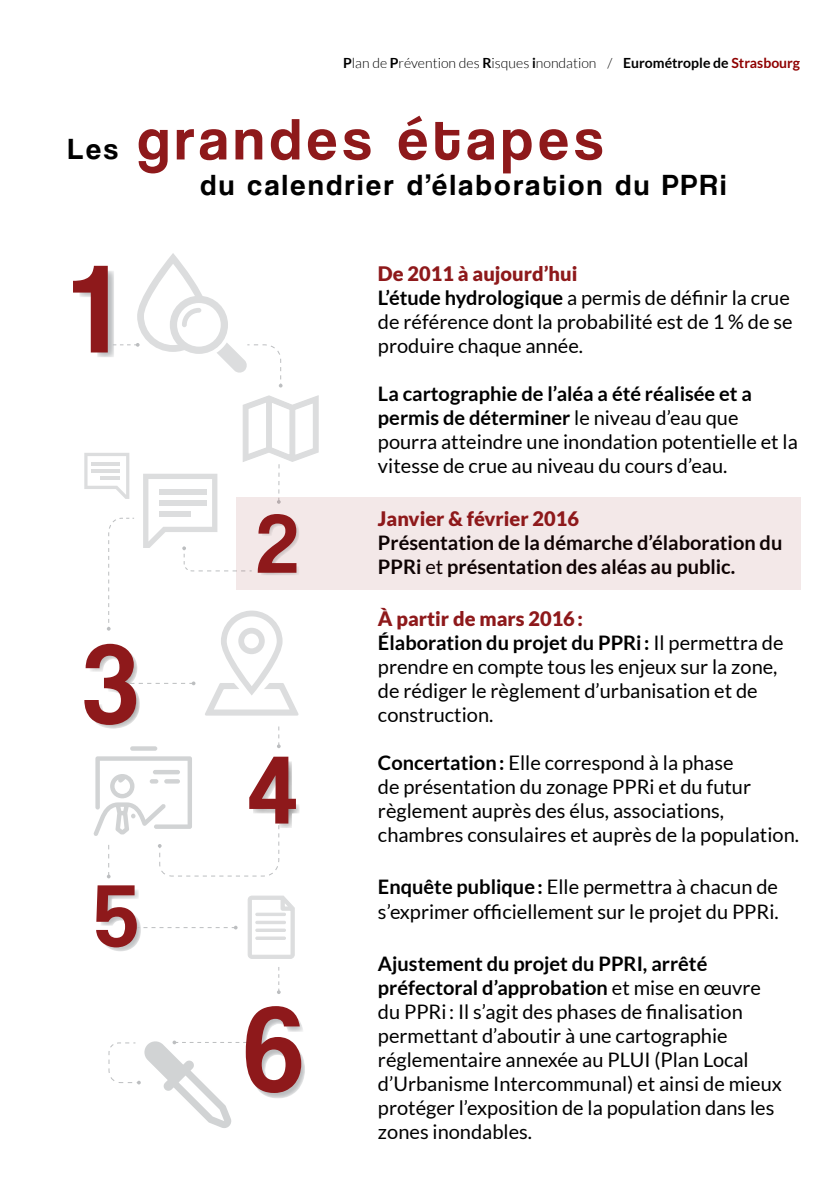
<style>
.page{position:relative;width:840px;height:1191px;background:#fff}
.page>*{position:absolute;margin:0;border:0;box-sizing:border-box;transform-origin:0 0}
.t1{font:130.4px "Coolvetica Rg";color:#8e191b}
.t2{font:122.6px "Coolvetica Rg";color:#8e191b}
.t3{font:114.4px "Coolvetica Rg";color:#8e191b}
.t4{font:100.6px "Coolvetica Rg";color:#8e191b}
.t5{font:90.4px "Coolvetica Rg";color:#8e191b}
.t6{font:85.6px "Coolvetica Rg";color:#8e191b}
.t7{font:60px "Coolvetica Rg";letter-spacing:.1em;color:#8e191b}
.t8{font:30px "Coolvetica Rg";letter-spacing:.1em;color:#000}
.t9{font:20px/24px "Lato";color:#000}
.t10{font:700 20px/24px "Lato";color:#000}
.t11{font:900 20px "Lato";color:#8e191b}
.t12{font:300 14px "Lato";color:#000}
.s1{font-weight:700}
.s2{font-weight:700;color:#8f0000}
.s3{font-size:30px;color:#000}
.s4{font-weight:900;color:#8e191b}
.s5{font-weight:400}
</style>
<div class="page">
<svg style="left:101px;top:889px;width:136px;height:62px"></svg>
<svg style="left:79px;top:253px;width:203px;height:134px"></svg>
<svg style="left:277px;top:967px;width:3px;height:27px"></svg>
<svg style="left:247px;top:895px;width:47px;height:64px"></svg>
<svg style="left:108px;top:1012px;width:197px;height:116px"></svg>
<div style="left:236px;top:497px;width:563px;height:93px;background:#f3e8e8"></div>
<svg style="left:84px;top:395px;width:235px;height:483px"></svg>
<p class="t12" style="left:343px;top:55px;width:458px"><span class="s1">P</span>lan de <span class="s1">P</span>révention des <span class="s1">R</span>isques <span class="s1">i</span>nondation / <span class="s1">Eurométrople de</span> <span class="s2">Strasbourg</span></p>
<h3 class="t7" style="left:68px;top:104px;width:535px"><span class="s3">Les</span> grandes étapes</h3>
<h3 class="t8" style="left:200px;top:168px;width:526px">du calendrier d’élaboration du PPRi</h3>
<h1 class="t1" style="left:72px;top:232px;width:40px">1</h1>
<h3 class="t3" style="left:83px;top:617px;width:56px">3</h3>
<h3 class="t5" style="left:94px;top:862px;width:45px">5</h3>
<h3 class="t6" style="left:257px;top:494px;width:41px">2</h3>
<h3 class="t4" style="left:249px;top:731px;width:49px">4</h3>
<h2 class="t2" style="left:244px;top:977px;width:61px">6</h2>
<p class="t9" style="left:378px;top:262px;width:416px"><span class="s4">De 2011 à aujourd’hui<br></span><span class="s1">L’étude hydrologique</span> a permis de définir la crue de référence dont la probabilité est de 1 % de se produire chaque année.</p>
<p class="t9" style="left:378px;top:382px;width:421px"><span class="s1">La cartographie de l’aléa a été réalisée et a permis de déterminer</span> le niveau d’eau que pourra atteindre une inondation potentielle et la vitesse de crue au niveau du cours d’eau.</p>
<p class="t11" style="left:378px;top:506px;width:202px">Janvier &amp; février 2016</p>
<p class="t10" style="left:378px;top:530px;width:405px">Présentation de la démarche d’élaboration du<br>PPRi <span class="s5">et</span> présentation des aléas au public.</p>
<p class="t9" style="left:378px;top:606px;width:407px"><span class="s4">à partir de mars 2016:<br></span><span class="s1">Élaboration du projet du PPRi:</span> Il permettra de prendre en compte tous les enjeux sur la zone, de rédiger le règlement d’urbanisation et de construction.</p>
<p class="t9" style="left:378px;top:750px;width:422px"><span class="s1">Concertation:</span> Elle correspond à la phase<br>de présentation du zonage PPRi et du futur règlement auprès des élus, associations, chambres consulaires et auprès de la population.</p>
<p class="t9" style="left:378px;top:875px;width:402px"><span class="s1">Enquête publique:</span> Elle permettra à chacun de s’exprimer officiellement sur le projet du PPRi.</p>
<p class="t9" style="left:378px;top:951px;width:405px"><span class="s1">Ajustement du projet du PPRI, arrêté préfectoral d’approbation</span> et mise en œuvre du PPRi: Il s’agit des phases de finalisation permettant d’aboutir à une cartographie réglementaire annexée au PLUI (Plan Local d’Urbanisme Intercommunal) et ainsi de mieux protéger l’exposition de la population dans les zones inondables.</p>
</div>
